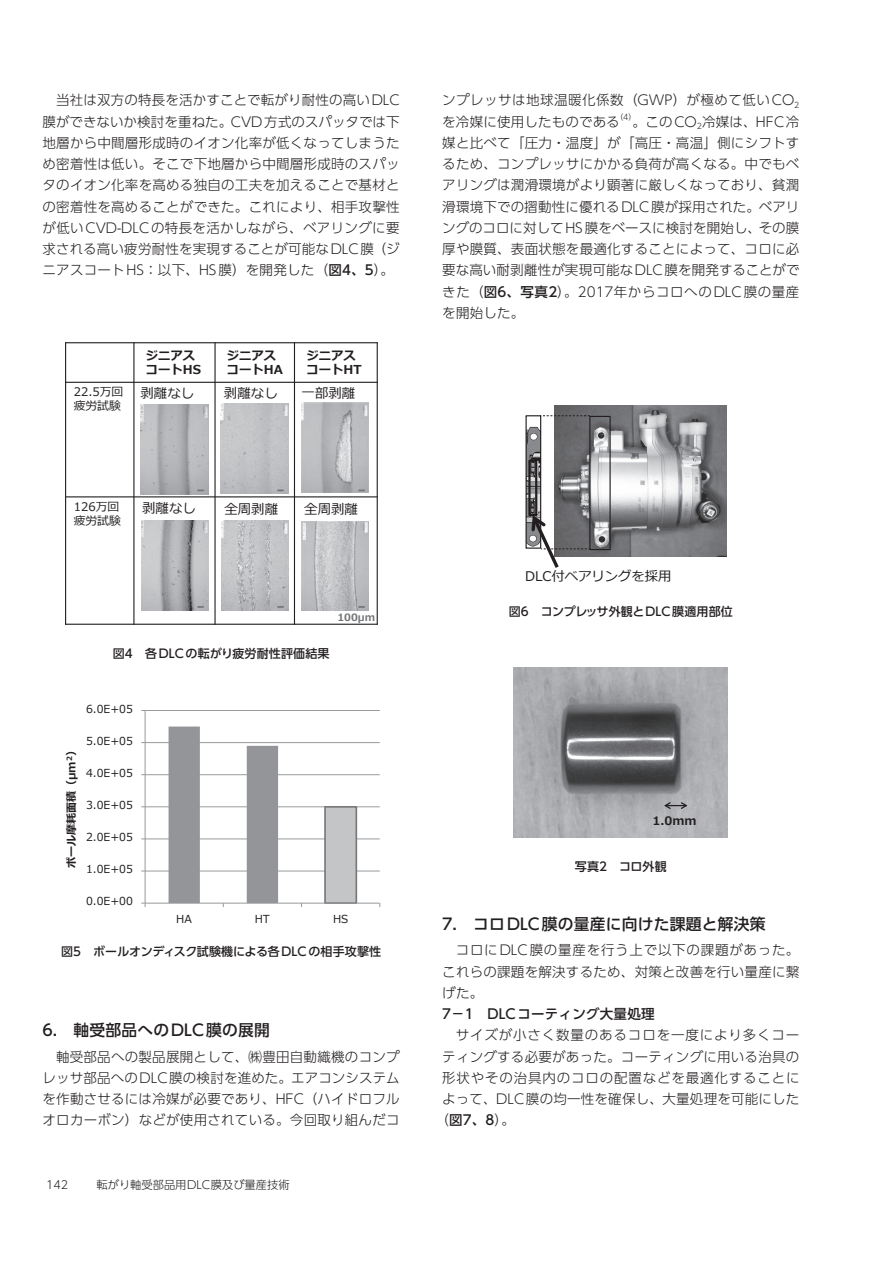
<style>
.page{position:relative;width:893px;height:1263px;background:#fff}
.page>*{position:absolute;margin:0;border:0;box-sizing:border-box;transform-origin:0 0}
.t1{font:500 15.75px "UD Shin Go Pro";letter-spacing:.015em;color:#231f20}
.t2{font:300 13.5px/21.3px "UD Shin Go Pro";letter-spacing:.02em;color:#231f20;text-align:justify}
.t3{font:300 13.5px "UD Shin Go Pro";letter-spacing:.06em;color:#231f20}
.t4{font:500 13.5px "UD Shin Go Pro";letter-spacing:.02em;color:#231f20}
.t5{font:300 13.5px "UD Shin Go Pro";letter-spacing:.065em;color:#231f20}
.t6{font:13.5px "Meiryo";color:#231f20}
.t7{font:13.35px "Meiryo";color:#231f20}
.t8{font:700 12.3px/14.9px "Meiryo";color:#231f20}
.t9{font:500 12px "UD Shin Go Pro";letter-spacing:.015em;color:#231f20}
.t10{font:11.85px/14.1px "Meiryo";color:#231f20}
.t11{font:700 11.7px "Meiryo";color:#231f20}
.t12{font:300 11.25px "UD Shin Go Pro";color:#231f20}
.t13{font:11.1px "Meiryo";color:#231f20}
.t14{font:700 11.1px "Meiryo";color:#231f20}
.t15{font:700 10.05px "Meiryo";letter-spacing:.005em;color:#727477}
.t16{font:300 7.8px "UD Shin Go Pro";color:#231f20}
.s1{font-weight:500}
.s2{font-weight:300}
</style>
<div class="page">
<hr style="left:133px;top:342px;width:1px;height:283px;background:#231f20">
<hr style="left:214px;top:342px;width:2px;height:283px;background:#231f20">
<hr style="left:294px;top:342px;width:1px;height:283px;background:#231f20">
<hr style="left:65px;top:382px;width:313px;height:1px;background:#231f20">
<hr style="left:65px;top:496px;width:313px;height:1px;background:#231f20">
<hr style="left:65px;top:342px;width:1px;height:283px;background:#231f20">
<hr style="left:377px;top:342px;width:1px;height:283px;background:#231f20">
<hr style="left:65px;top:342px;width:313px;height:1px;background:#231f20">
<hr style="left:65px;top:624px;width:313px;height:1px;background:#231f20">
<img style="left:141px;top:520px;width:68px;height:90px">
<img style="left:141px;top:405px;width:67px;height:90px">
<img style="left:221px;top:403px;width:67px;height:90px">
<img style="left:221px;top:521px;width:67px;height:89px">
<img style="left:301px;top:403px;width:67px;height:89px">
<img style="left:302px;top:521px;width:66px;height:89px">
<svg style="left:197px;top:489px;width:7px;height:2px"></svg>
<svg style="left:277px;top:489px;width:7px;height:2px"></svg>
<svg style="left:358px;top:489px;width:7px;height:2px"></svg>
<svg style="left:197px;top:606px;width:7px;height:2px"></svg>
<svg style="left:277px;top:606px;width:7px;height:2px"></svg>
<svg style="left:358px;top:606px;width:7px;height:2px"></svg>
<hr style="left:145px;top:871px;width:235px;height:1px;background:#989a9d">
<hr style="left:145px;top:838px;width:235px;height:1px;background:#989a9d">
<hr style="left:145px;top:806px;width:235px;height:1px;background:#989a9d">
<hr style="left:145px;top:774px;width:235px;height:1px;background:#989a9d">
<hr style="left:145px;top:742px;width:235px;height:1px;background:#989a9d">
<hr style="left:145px;top:710px;width:235px;height:1px;background:#989a9d">
<div style="left:325px;top:807px;width:31px;height:96px;background:#c4c5c7"></div>
<div style="left:324px;top:806px;width:33px;height:98px;border:2px solid #77787b"></div>
<hr style="left:145px;top:710px;width:1px;height:193px;background:#989a9d">
<hr style="left:145px;top:903px;width:235px;height:1px;background:#989a9d">
<svg style="left:169px;top:726px;width:109px;height:181px"></svg>
<img style="left:554px;top:405px;width:172px;height:152px">
<img style="left:527px;top:426px;width:12px;height:119px">
<div style="left:525px;top:415px;width:16px;height:134px;border:1px solid #231f20"></div>
<div style="left:528px;top:460px;width:9px;height:56px;border:2px solid #231f20"></div>
<div style="left:589px;top:416px;width:22px;height:134px;border:1px solid #231f20"></div>
<svg style="left:540px;top:415px;width:50px;height:1px"></svg>
<svg style="left:529px;top:512px;width:62px;height:56px"></svg>
<img style="left:514px;top:667px;width:214px;height:170px">
<svg style="left:663px;top:801px;width:26px;height:9px"></svg>
<p class="t2" style="left:43px;top:89px;width:359px;text-indent:14px">当社は双方の特長を活かすことで転がり耐性の高いDLC膜ができないか検討を重ねた。CVD方式のスパッタでは下地層から中間層形成時のイオン化率が低くなってしまうため密着性は低い。そこで下地層から中間層形成時のスパッタのイオン化率を高める独自の工夫を加えることで基材との密着性を高めることができた。これにより、相手攻撃性が低いCVD-DLCの特長を活かしながら、ベアリングに要求される高い疲労耐性を実現することが可能なDLC膜（ジニアスコートHS：以下、HS膜）を開発した（<span class="s1">図4、5</span>）。</p>
<p class="t10" style="left:74px;top:386px;width:51px">22.5万回疲労試験</p>
<p class="t8" style="left:146px;top:348px;width:57px">ジニアスコートHS</p>
<p class="t8" style="left:227px;top:348px;width:58px">ジニアスコートHA</p>
<p class="t8" style="left:306px;top:348px;width:57px">ジニアスコートHT</p>
<p class="t6" style="left:140px;top:383px;width:55px">剥離なし</p>
<p class="t6" style="left:224px;top:384px;width:55px">剥離なし</p>
<p class="t6" style="left:302px;top:384px;width:55px">一部剥離</p>
<p class="t10" style="left:74px;top:500px;width:49px">126万回疲労試験</p>
<p class="t6" style="left:142px;top:499px;width:55px">剥離なし</p>
<p class="t6" style="left:224px;top:499px;width:55px">全周剥離</p>
<p class="t6" style="left:304px;top:499px;width:55px">全周剥離</p>
<p class="t15" style="left:337px;top:610px;width:39px">100μm</p>
<p class="t9" style="left:113px;top:644px;width:218px">図4　各DLCの転がり疲労耐性評価結果</p>
<p class="t13" style="left:86px;top:701px;width:48px">6.0E+05</p>
<p class="t14" style="left:64px;top:868px;width:125px;rotate:-90deg">ボール摩耗面積（μm<sup>2</sup>）</p>
<p class="t13" style="left:86px;top:733px;width:48px">5.0E+05</p>
<p class="t13" style="left:86px;top:765px;width:48px">4.0E+05</p>
<p class="t13" style="left:86px;top:797px;width:48px">3.0E+05</p>
<p class="t13" style="left:86px;top:829px;width:48px">2.0E+05</p>
<p class="t13" style="left:86px;top:861px;width:48px">1.0E+05</p>
<p class="t13" style="left:86px;top:893px;width:48px">0.0E+00</p>
<p class="t13" style="left:176px;top:911px;width:17px">HA</p>
<p class="t13" style="left:255px;top:911px;width:17px">HT</p>
<p class="t13" style="left:333px;top:911px;width:17px">HS</p>
<p class="t9" style="left:61px;top:941px;width:322px">図5　ボールオンディスク試験機による各DLCの相手攻撃性</p>
<p class="t1" style="left:43px;top:1018px;width:229px">6.　軸受部品へのDLC膜の展開</p>
<p class="t2" style="left:43px;top:1045px;width:359px;text-indent:14px">軸受部品への製品展開として、㈱豊田自動織機のコンプレッサ部品へのDLC膜の検討を進めた。エアコンシステムを作動させるには冷媒が必要であり、HFC（ハイドロフルオロカーボン）などが使用されている。今回取り組んだコ</p>
<p class="t12" style="left:46px;top:1176px;width:24px">142</p>
<p class="t12" style="left:97px;top:1176px;width:195px">転がり軸受部品用DLC膜及び量産技術</p>
<p class="t2" style="left:442px;top:89px;width:359px">ンプレッサは地球温暖化係数（GWP）が極めて低いCO<sub>2</sub>を冷媒に使用したものである</p>
<p class="t16" style="left:615px;top:111px;width:22px">（4）</p>
<p class="t2" style="left:442px;top:110px;width:359px;text-indent:190px">。このCO<sub>2</sub>冷媒は、HFC冷媒と比べて「圧力・温度」が「高圧・高温」側にシフトするため、コンプレッサにかかる負荷が高くなる。中でもベアリングは潤滑環境がより顕著に厳しくなっており、貧潤滑環境下での摺動性に優れるDLC膜が採用された。ベアリングのコロに対してHS膜をベースに検討を開始し、その膜厚や膜質、表面状態を最適化することによって、コロに必要な高い耐剥離性が実現可能なDLC膜を開発することができた（<span class="s1">図6、写真2</span>）。2017年からコロへのDLC膜の量産を開始した。</p>
<p class="t7" style="left:525px;top:567px;width:148px">DLC付ベアリングを採用</p>
<p class="t9" style="left:509px;top:602px;width:226px">図6　コンプレッサ外観とDLC膜適用部位</p>
<p class="t11" style="left:652px;top:812px;width:46px">1.0mm</p>
<p class="t9" style="left:575px;top:857px;width:93px">写真2　コロ外観</p>
<p class="t1" style="left:442px;top:911px;width:325px">7.　コロDLC膜の量産に向けた課題と解決策</p>
<p class="t2" style="left:442px;top:939px;width:359px;text-indent:14px">コロにDLC膜の量産を行う上で以下の課題があった。これらの課題を解決するため、対策と改善を行い量産に繋げた。</p>
<p class="t4" style="left:442px;top:1003px;width:214px">7－1　DLCコーティング大量処理</p>
<p class="t5" style="left:456px;top:1024px;width:345px">サイズが小さく数量のあるコロを一度により多くコー</p>
<p class="t2" style="left:442px;top:1045px;width:359px">ティングする必要があった。コーティングに用いる治具の</p>
<p class="t3" style="left:442px;top:1067px;width:359px">形状やその治具内のコロの配置などを最適化することに</p>
<p class="t2" style="left:442px;top:1088px;width:359px">よって、DLC膜の均一性を確保し、大量処理を可能にした</p>
<p class="t4" style="left:435px;top:1109px;width:81px"><span class="s2">（</span>図7、8<span class="s2">）。</span></p>
</div>
